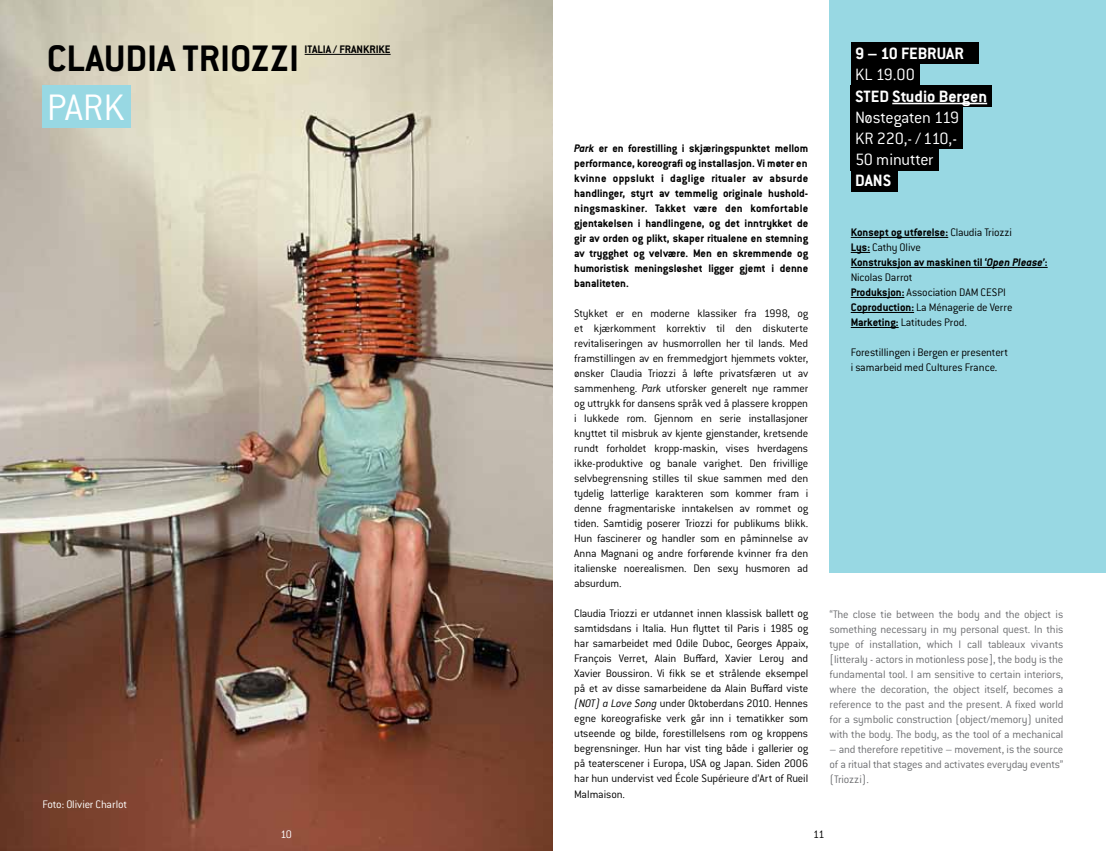
<style>
.page{position:relative;width:1106px;height:851px;background:#fff}
.page>*{position:absolute;margin:0;border:0;box-sizing:border-box;transform-origin:0 0}
.t1{font:700 40.5px "Conduit ITC Pro";color:#000}
.t2{font:300 40.5px "Conduit ITC Pro";color:#fff}
.t3{font:300 18px/21px "Conduit ITC Pro";letter-spacing:-.02em;color:#fff}
.t4{font:700 18px "Conduit ITC Pro";color:#fff}
.t5{font:300 12px/15px "Conduit ITC Pro";letter-spacing:-.015em;color:#000}
.t6{font:300 12px/15px "Conduit ITC Pro";letter-spacing:-.015em;color:#6d6e71;text-align:justify}
.t7{font:700 12px/15px "Conduit ITC Pro";color:#000;text-align:justify}
.t8{font:300 12px "Conduit ITC Pro";letter-spacing:-.015em;color:#fff}
.s1{font-family:"Conduit ITC Std";font-style:italic}
.s2{font-weight:700}
.s3{font-family:"Conduit ITC Std";font-weight:700;font-style:italic}
</style>
<div class="page">
<div style="left:829px;top:0;width:277px;height:572px;background:#98d8e3"></div>
<div style="left:850px;top:43px;width:128px;height:21px;background:#000"></div>
<div style="left:850px;top:64px;width:69px;height:21px;background:#000"></div>
<div style="left:850px;top:106px;width:112px;height:22px;background:#000"></div>
<div style="left:850px;top:85px;width:142px;height:21px;background:#000"></div>
<div style="left:850px;top:128px;width:112px;height:21px;background:#000"></div>
<div style="left:850px;top:149px;width:88px;height:21px;background:#000"></div>
<div style="left:850px;top:170px;width:47px;height:21px;background:#000"></div>
<hr style="left:892px;top:103px;width:95px;height:1px;background:#fff">
<hr style="left:850px;top:237px;width:98px;height:1px;background:#000">
<svg style="left:850px;top:252px;width:20px;height:1px"></svg>
<hr style="left:850px;top:267px;width:197px;height:1px;background:#000">
<hr style="left:850px;top:297px;width:54px;height:1px;background:#000">
<hr style="left:850px;top:312px;width:64px;height:1px;background:#000">
<hr style="left:850px;top:327px;width:48px;height:1px;background:#000">
<img style="left:0;top:0;width:553px;height:850px">
<div style="left:43px;top:85px;width:88px;height:43px;background:#98d8e3"></div>
<hr style="left:305px;top:54px;width:85px;height:1px;background:#000">
<h1 class="t1" style="left:47px;top:35px;width:39px">Claudia</h1>
<h1 class="t1" style="left:182px;top:35px;width:113px">Triozzi</h1>
<p class="t7" style="left:305px;top:42px;width:87px">ITALIA / FRANKRIKE</p>
<h1 class="t2" style="left:47px;top:86px;width:80px">PARK</h1>
<p class="t8" style="left:43px;top:797px;width:86px">Foto: Olivier Charlot</p>
<h2 class="t4" style="left:855px;top:43px;width:110px">9 – 10 FEBRUAR</h2>
<h2 class="t3" style="left:855px;top:64px;width:61px">KL 19.00</h2>
<h2 class="t4" style="left:855px;top:85px;width:134px">STED Studio Bergen</h2>
<h2 class="t3" style="left:855px;top:106px;width:106px">Nøstegaten 119<br>KR 220,- / 110,-<br>50 minutter</h2>
<h2 class="t4" style="left:855px;top:169px;width:38px">DANS</h2>
<p class="t7" style="left:574px;top:141px;width:235px"><span class="s1">Park</span> er en forestilling i skjæringspunktet mellom performance, koreografi og installasjon. Vi møter en kvinne oppslukt i daglige ritualer av absurde handlinger, styrt av temmelig originale hushold&shy;ningsmaskiner. Takket være den komfortable gjentakelsen i handlingene, og det inntrykket de gir av orden og plikt, skaper ritualene en stemning av trygghet og velvære. Men en skremmende og humoristisk meningsløshet ligger gjemt i denne banaliteten.</p>
<p class="t5" style="left:574px;top:306px;width:235px;text-align:justify">Stykket er en moderne klassiker fra 1998, og et kjærkomment korrektiv til den diskuterte revitaliseringen av husmorrollen her til lands. Med framstillingen av en fremmedgjort hjemmets vokter, ønsker Claudia Triozzi å løfte privatsfæren ut av sammenheng. <span class="s1">Park</span> utforsker generelt nye rammer og uttrykk for dansens språk ved å plassere kroppen i lukkede rom. Gjennom en serie installasjoner knyttet til misbruk av kjente gjenstander, kretsende rundt forholdet kropp-maskin, vises hverdagens ikke-produktive og banale varighet. Den frivillige selvbegrensning stilles til skue sammen med den tydelig latterlige karakteren som kommer fram i denne fragmentariske inntakelsen av rommet og tiden. Samtidig poserer Triozzi for publikums blikk.<br>Hun fascinerer og handler som en påminnelse av Anna Magnani og andre forførende kvinner fra den italienske noerealismen. Den sexy husmoren ad absurdum.</p>
<p class="t5" style="left:574px;top:606px;width:235px;text-align:justify">Claudia Triozzi er utdannet innen klassisk ballett og samtidsdans i Italia. Hun flyttet til Paris i 1985 og har samarbeidet med Odile Duboc, Georges Appaix, François Verret, Alain Buffard, Xavier Leroy and Xavier Boussiron. Vi fikk se et strålende eksempel på et av disse samarbeidene da Alain Buffard viste <span class="s1">(NOT) a Love Song</span> under Oktoberdans 2010. Hennes egne koreografiske verk går inn i tematikker som utseende og bilde, forestillelsens rom og kroppens begrensninger. Hun har vist ting både i gallerier og på teaterscener i Europa, USA og Japan. Siden 2006 har hun undervist ved École Supérieure d’Art of Rueil Malmaison.</p>
<p class="t6" style="left:829px;top:607px;width:235px">“The close tie between the body and the object is something necessary in my personal quest. In this type of installation, which I call tableaux vivants [litteraly - actors in motionless pose], the body is the fundamental tool. I am sensitive to certain interiors, where the decoration, the object itself, becomes a reference to the past and the present. A fixed world for a symbolic construction (object/memory) united with the body. The body, as the tool of a mechanical</p>
<p class="t5" style="left:850px;top:225px;width:198px"><span class="s2">Konsept og utførelse:</span> Claudia Triozzi<br><span class="s2">Lys:</span> Cathy Olive<br><span class="s2">Konstruksjon av maskinen til ‘</span><span class="s3">Open Please’</span><span class="s2">:<br></span>Nicolas Darrot<br><span class="s2">Produksjon:</span> Association DAM CESPI<br><span class="s2">Coproduction:</span> La Ménagerie de Verre<br><span class="s2">Marketing:</span> Latitudes Prod.</p>
<p class="t5" style="left:850px;top:345px;width:159px">Forestillingen i Bergen er presentert i samarbeid med Cultures France.</p>
<p class="t6" style="left:829px;top:742px;width:235px">– and therefore repetitive – movement, is the source of a ritual that stages and activates everyday events” (Triozzi).</p>
<p class="t8" style="left:280px;top:827px;width:13px">10</p>
<p class="t5" style="left:813px;top:826px;width:13px">11</p>
</div>
